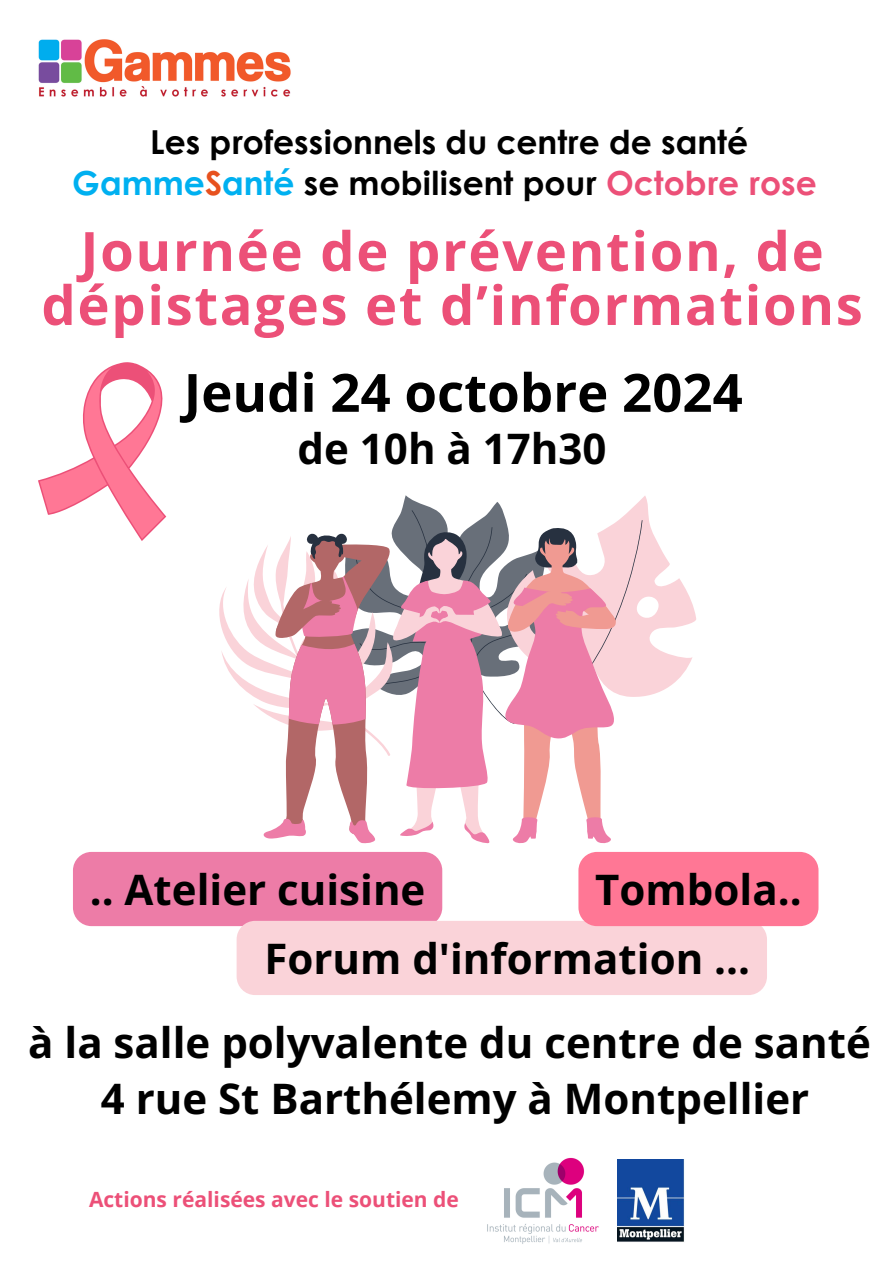
<style>
.page{position:relative;width:894px;height:1264px;background:#fff}
.page>*{position:absolute;margin:0;border:0;box-sizing:border-box;transform-origin:0 0}
.t1{font:700 54.3px/54px "Open Sans";letter-spacing:.03em;color:#ec5078;text-align:center}
.t2{font:700 52.8px "Open Sans";color:#000}
.t3{font:700 42px/56.2px "Open Sans";color:#000;text-align:center}
.t4{font:700 33px/40.5px "Century Gothic";color:#000;text-align:center}
.t5{font:700 21px "Open Sans";color:#ec5078}
.s1{color:#00b0f0}
.s2{color:#e7511e}
.s3{color:#ec5078}
</style>
<div class="page">
<svg style="left:219px;top:495px;width:477px;height:349px"></svg>
<svg style="left:38px;top:362px;width:128px;height:179px"></svg>
<img style="left:487px;top:1157px;width:112px;height:86px">
<img style="left:617px;top:1159px;width:68px;height:83px">
<img style="left:38px;top:39px;width:253px;height:58px">
<div style="left:73px;top:851px;width:369px;height:75px;background:#ed7ca7;border-radius:19px"></div>
<div style="left:236px;top:920px;width:530px;height:75px;background:#fad3d9;border-radius:19px"></div>
<div style="left:578px;top:851px;width:240px;height:75px;background:#ff7795;border-radius:19px"></div>
<h2 class="t4" style="left:72px;top:120px;width:745px">Les professionnels du centre de santé<br><span class="s1">Gamme</span><span class="s2">S</span><span class="s1">anté</span> se mobilisent pour <span class="s3">Octobre rose</span></h2>
<p class="t1" style="left:41px;top:223px;width:822px">Journée de prévention, de dépistages et d’informations</p>
<h2 class="t2" style="left:184px;top:355px;width:560px">Jeudi 24 octobre 2024</h2>
<h2 class="t3" style="left:297px;top:419px;width:310px">de 10h à 17h30</h2>
<h2 class="t3" style="left:90px;top:860px;width:337px">.. Atelier cuisine</h2>
<h2 class="t3" style="left:264px;top:929px;width:487px">Forum d'information ...</h2>
<p class="t3" style="left:595px;top:860px;width:208px">Tombola..</p>
<p class="t3" style="left:28px;top:1013px;width:843px">à la salle polyvalente du centre de santé<br>4 rue St Barthélemy à Montpellier</p>
<p class="t5" style="left:89px;top:1184px;width:371px">Actions réalisées avec le soutien de</p>
</div>
